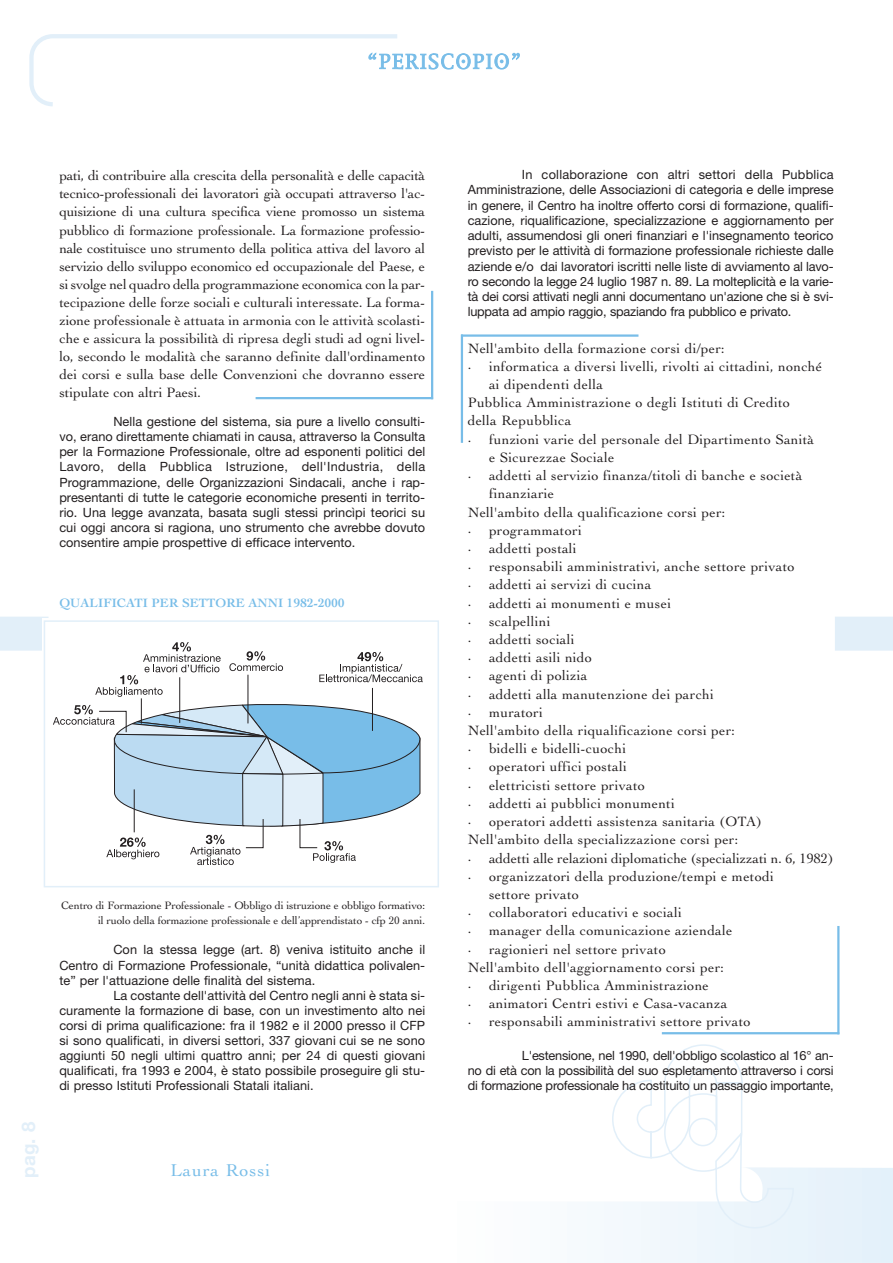
<style>
.page{position:relative;width:893px;height:1263px;background:#fff}
.page>*{position:absolute;margin:0;border:0;box-sizing:border-box;transform-origin:0 0}
.t1{font:700 18.75px "Helvetica Neue";color:#e2eff9}
.t2{font:18px "Cochin";letter-spacing:.05em;color:#78bde8}
.t3{font:14.25px/18.1px "Cochin";letter-spacing:.02em;color:#231f20;text-align:justify}
.t4{font:14.25px "Cochin";color:#231f20}
.t5{font:12.75px/15.1px "Helvetica Neue";letter-spacing:.005em;color:#231f20;text-align:justify}
.t6{font:700 12.75px "Cochin";letter-spacing:.005em;color:#78bde8}
.t7{font:11.25px/15.1px "Cochin";letter-spacing:-.015em;color:#231f20;text-align:right}
</style>
<div class="page">
<div style="left:0;top:617px;width:48px;height:34px;background:#e2eff9"></div>
<div style="left:834px;top:617px;width:58px;height:34px;background:#e2eff9"></div>
<svg style="left:604px;top:1044px;width:288px;height:219px"></svg>
<svg style="left:29px;top:34px;width:490px;height:73px"></svg>
<div style="left:42px;top:619px;width:401px;height:270px;background:#fff"></div>
<div style="left:44px;top:620px;width:395px;height:267px;border:2px solid #e2eff9"></div>
<svg style="left:319px;top:652px;width:104px;height:30px"></svg>
<svg style="left:53px;top:703px;width:369px;height:185px"></svg>
<svg style="left:95px;top:642px;width:126px;height:55px"></svg>
<svg style="left:229px;top:651px;width:54px;height:20px"></svg>
<hr style="left:431px;top:291px;width:2px;height:108px;background:#78bde8">
<hr style="left:255px;top:397px;width:178px;height:2px;background:#78bde8">
<hr style="left:461px;top:334px;width:2px;height:109px;background:#78bde8">
<hr style="left:461px;top:334px;width:177px;height:3px;background:#78bde8">
<hr style="left:837px;top:926px;width:2px;height:108px;background:#78bde8">
<hr style="left:661px;top:1032px;width:178px;height:2px;background:#78bde8">
<p class="t3" style="left:59px;top:168px;width:367px">pati, di contribuire alla crescita della personalità e delle capacità tecnico-professionali dei lavoratori già occupati attraverso l'ac&shy;quisizione di una cultura specifica viene promosso un sistema pubblico di formazione professionale. La formazione professio&shy;nale costituisce uno strumento della politica attiva del lavoro al servizio dello sviluppo economico ed occupazionale del Paese, e si svolge nel quadro della programmazione economica con la par&shy;tecipazione delle forze sociali e culturali interessate. La forma&shy;zione professionale è attuata in armonia con le attività scolasti&shy;che e assicura la possibilità di ripresa degli studi ad ogni livel&shy;lo, secondo le modalità che saranno definite dall'ordinamento dei corsi e sulla base delle Convenzioni che dovranno essere stipulate con altri Paesi.</p>
<p class="t5" style="left:59px;top:415px;width:367px;text-indent:54px">Nella gestione del sistema, sia pure a livello consulti&shy;vo, erano direttamente chiamati in causa, attraverso la Consulta per la Formazione Professionale, oltre ad esponenti politici del Lavoro, della Pubblica Istruzione, dell'Industria, della Programmazione, delle Organizzazioni Sindacali, anche i rap&shy;presentanti di tutte le categorie economiche presenti in territo&shy;rio. Una legge avanzata, basata sugli stessi princìpi teorici su cui oggi ancora si ragiona, uno strumento che avrebbe dovuto consentire ampie prospettive di efficace intervento.</p>
<p class="t6" style="left:59px;top:598px;width:287px">QUALIFICATI PER SETTORE ANNI 1982-2000</p>
<h1 class="t1" style="left:22px;top:1178px;width:57px;rotate:-90deg">pag. 8</h1>
<p class="t7" style="left:61px;top:899px;width:365px">Centro di Formazione Professionale - Obbligo di istruzione e obbligo formativo: il ruolo della formazione professionale e dell’apprendistato - cfp 20 anni.</p>
<p class="t5" style="left:113px;top:944px;width:313px">Con la stessa legge (art. 8) veniva istituito anche il</p>
<p class="t5" style="left:59px;top:959px;width:367px">Centro di Formazione Professionale, “unità didattica polivalen-</p>
<p class="t5" style="left:59px;top:974px;width:257px">te” per l'attuazione delle finalità del sistema.</p>
<p class="t5" style="left:113px;top:989px;width:313px">La costante dell'attività del Centro negli anni è stata si-</p>
<p class="t5" style="left:59px;top:1004px;width:367px">curamente la formazione di base, con un investimento alto nei</p>
<p class="t5" style="left:59px;top:1019px;width:367px">corsi di prima qualificazione: fra il 1982 e il 2000 presso il CFP</p>
<p class="t5" style="left:59px;top:1034px;width:367px">si sono qualificati, in diversi settori, 337 giovani cui se ne sono</p>
<p class="t5" style="left:59px;top:1049px;width:367px">aggiunti 50 negli ultimi quattro anni; per 24 di questi giovani</p>
<p class="t5" style="left:59px;top:1064px;width:367px">qualificati, fra 1993 e 2004, è stato possibile proseguire gli stu-</p>
<p class="t5" style="left:59px;top:1079px;width:256px">di presso Istituti Professionali Statali italiani.</p>
<p class="t2" style="left:170px;top:1163px;width:101px">Laura Rossi</p>
<p class="t5" style="left:468px;top:168px;width:367px;text-indent:54px">In collaborazione con altri settori della Pubblica Amministrazione, delle Associazioni di categoria e delle imprese in genere, il Centro ha inoltre offerto corsi di formazione, qualifi&shy;cazione, riqualificazione, specializzazione e aggiornamento per adulti, assumendosi gli oneri finanziari e l'insegnamento teorico previsto per le attività di formazione professionale richieste dalle aziende e/o dai lavoratori iscritti nelle liste di avviamento al lavo&shy;ro secondo la legge 24 luglio 1987 n. 89. La molteplicità e la varie&shy;tà dei corsi attivati negli anni documentano un'azione che si è svi&shy;luppata ad ampio raggio, spaziando fra pubblico e privato.</p>
<p class="t3" style="left:468px;top:340px;width:258px">Nell'ambito della formazione corsi di/per:</p>
<p class="t3" style="left:468px;top:358px;width:356px">· informatica a diversi livelli, rivolti ai cittadini, nonché</p>
<p class="t3" style="left:489px;top:377px;width:115px">ai dipendenti della</p>
<p class="t3" style="left:468px;top:395px;width:324px">Pubblica Amministrazione o degli Istituti di Credito</p>
<p class="t3" style="left:468px;top:413px;width:105px">della Repubblica</p>
<p class="t3" style="left:468px;top:431px;width:348px">· funzioni varie del personale del Dipartimento Sanità</p>
<p class="t3" style="left:489px;top:449px;width:127px">e Sicurezzae Sociale</p>
<p class="t3" style="left:468px;top:468px;width:336px">· addetti al servizio finanza/titoli di banche e società</p>
<p class="t3" style="left:489px;top:486px;width:67px">finanziarie</p>
<p class="t3" style="left:468px;top:504px;width:259px">Nell'ambito della qualificazione corsi per:</p>
<p class="t3" style="left:468px;top:522px;width:115px">· programmatori</p>
<p class="t3" style="left:468px;top:541px;width:110px">· addetti postali</p>
<p class="t3" style="left:468px;top:559px;width:328px">· responsabili amministrativi, anche settore privato</p>
<p class="t3" style="left:468px;top:577px;width:185px">· addetti ai servizi di cucina</p>
<p class="t3" style="left:468px;top:595px;width:205px">· addetti ai monumenti e musei</p>
<p class="t3" style="left:468px;top:613px;width:84px">· scalpellini</p>
<p class="t3" style="left:468px;top:632px;width:108px">· addetti sociali</p>
<p class="t3" style="left:468px;top:650px;width:126px">· addetti asili nido</p>
<p class="t3" style="left:468px;top:668px;width:121px">· agenti di polizia</p>
<p class="t3" style="left:468px;top:686px;width:248px">· addetti alla manutenzione dei parchi</p>
<p class="t3" style="left:468px;top:704px;width:76px">· muratori</p>
<p class="t3" style="left:468px;top:723px;width:269px">Nell'ambito della riqualificazione corsi per:</p>
<p class="t3" style="left:468px;top:741px;width:160px">· bidelli e bidelli-cuochi</p>
<p class="t3" style="left:468px;top:759px;width:160px">· operatori uffici postali</p>
<p class="t3" style="left:468px;top:777px;width:179px">· elettricisti settore privato</p>
<p class="t3" style="left:468px;top:796px;width:208px">· addetti ai pubblici monumenti</p>
<p class="t3" style="left:468px;top:814px;width:296px">· operatori addetti assistenza sanitaria (OTA)</p>
<p class="t3" style="left:468px;top:832px;width:272px">Nell'ambito della specializzazione corsi per:</p>
<p class="t4" style="left:468px;top:852px;width:367px">· addetti alle relazioni diplomatiche (specializzati n. 6, 1982)</p>
<p class="t3" style="left:468px;top:868px;width:307px">· organizzatori della produzione/tempi e metodi</p>
<p class="t3" style="left:489px;top:887px;width:91px">settore privato</p>
<p class="t3" style="left:468px;top:905px;width:215px">· collaboratori educativi e sociali</p>
<p class="t3" style="left:468px;top:923px;width:266px">· manager della comunicazione aziendale</p>
<p class="t3" style="left:468px;top:941px;width:199px">· ragionieri nel settore privato</p>
<p class="t3" style="left:468px;top:959px;width:258px">Nell'ambito dell'aggiornamento corsi per:</p>
<p class="t3" style="left:468px;top:978px;width:243px">· dirigenti Pubblica Amministrazione</p>
<p class="t3" style="left:468px;top:996px;width:261px">· animatori Centri estivi e Casa-vacanza</p>
<p class="t3" style="left:468px;top:1014px;width:284px">· responsabili amministrativi settore privato</p>
<p class="t5" style="left:468px;top:1049px;width:367px;text-indent:54px">L'estensione, nel 1990, dell'obbligo scolastico al 16° an&shy;no di età con la possibilità del suo espletamento attraverso i corsi di formazione professionale ha costituito un passaggio importante,</p>
</div>
